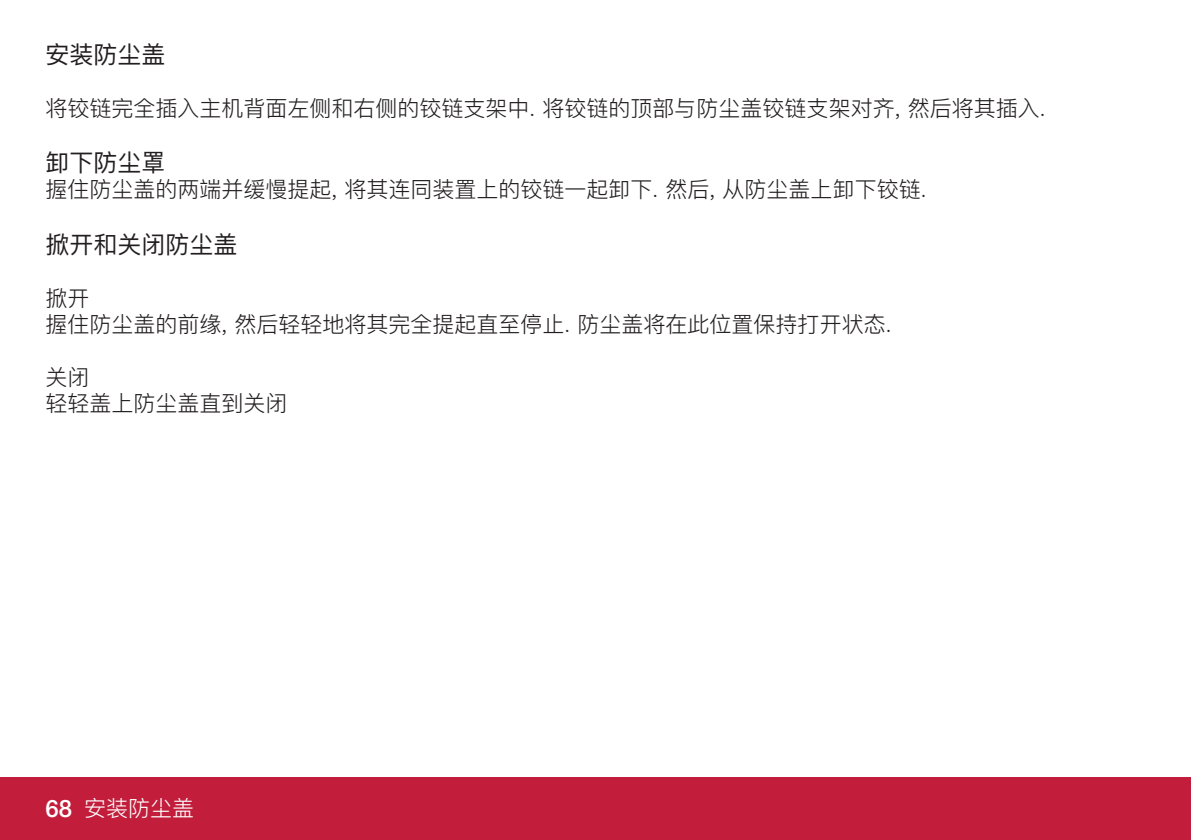
<style>
.page{position:relative;width:1191px;height:840px;background:#fff}
.page>*{position:absolute;margin:0;border:0;box-sizing:border-box;transform-origin:0 0}
.t1{font:24px "Ping Fang SC";color:#231f20}
.t2{font:300 22px/26.4px "Ping Fang SC";color:#231f20}
.t3{font:300 22px "Ping Fang SC";color:#fff}
.s1{font-family:"Helvetica Neue LTW1 G";font-weight:500;font-size:24px}
</style>
<div class="page">
<div style="left:0;top:777px;width:1191px;height:62px;background:#c21e3c"></div>
<p class="t1" style="left:45px;top:39px;width:121px">安装防尘盖</p>
<p class="t2" style="left:45px;top:94px;width:1001px">将铰链完全插入主机背面左侧和右侧的铰链支架中. 将铰链的顶部与防尘盖铰链支架对齐, 然后将其插入.</p>
<p class="t1" style="left:45px;top:147px;width:121px">卸下防尘罩</p>
<p class="t2" style="left:45px;top:176px;width:882px">握住防尘盖的两端并缓慢提起, 将其连同装置上的铰链一起卸下. 然后, 从防尘盖上卸下铰链.</p>
<p class="t1" style="left:45px;top:229px;width:193px">掀开和关闭防尘盖</p>
<p class="t2" style="left:45px;top:284px;width:847px">掀开<br>握住防尘盖的前缘, 然后轻轻地将其完全提起直至停止. 防尘盖将在此位置保持打开状态.</p>
<p class="t2" style="left:45px;top:363px;width:243px">关闭<br>轻轻盖上防尘盖直到关闭</p>
<p class="t3" style="left:45px;top:794px;width:150px"><span class="s1">68</span> 安装防尘盖</p>
</div>
